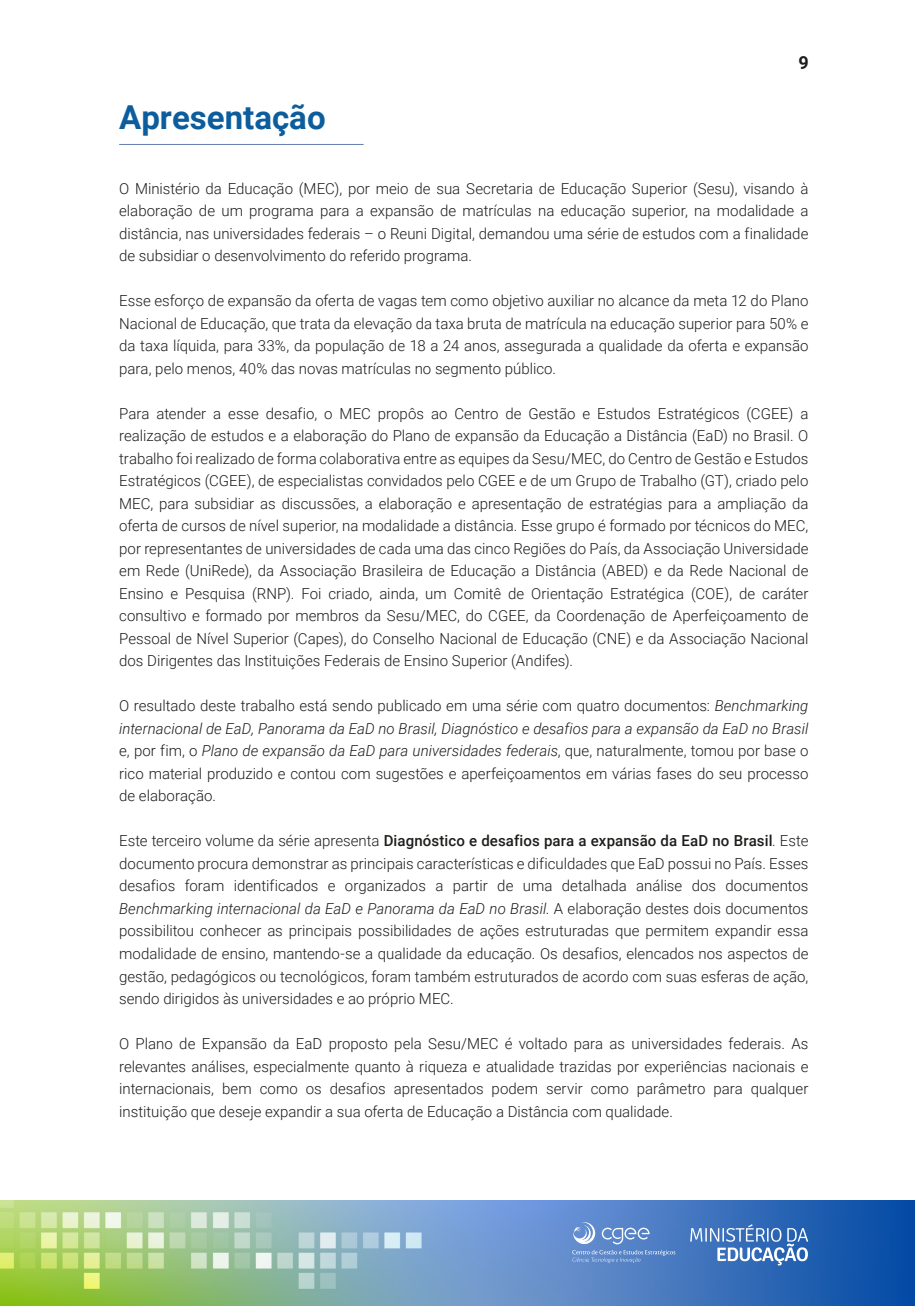
<style>
.page{position:relative;width:915px;height:1306px;background:#fff}
.page>*{position:absolute;margin:0;border:0;box-sizing:border-box;transform-origin:0 0}
.t1{font:700 33px "Roboto";color:#0c5d9d}
.t2{font:700 18px "Roboto";color:#1d1d1b}
.t3{font:300 15.15px/22.5px "Roboto";color:#1d1d1b;text-align:justify}
.s1{font-style:italic}
.s2{font-weight:500}
</style>
<div class="page">
<img style="left:0;top:1200px;width:914px;height:105px">
<svg style="left:572px;top:1222px;width:103px;height:40px"></svg>
<svg style="left:690px;top:1224px;width:118px;height:41px"></svg>
<hr style="left:119px;top:144px;width:244px;height:1px;background:#627db2">
<h1 class="t1" style="left:119px;top:94px;width:208px">Apresentação</h1>
<p class="t2" style="left:798px;top:50px;width:12px">9</p>
<p class="t3" style="left:119px;top:176px;width:690px">O Ministério da Educação (MEC), por meio de sua Secretaria de Educação Superior (Sesu), visando à elaboração de um programa para a expansão de matrículas na educação superior, na modalidade a distância, nas universidades federais – o Reuni Digital, demandou uma série de estudos com a finalidade de subsidiar o desenvolvimento do referido programa.</p>
<p class="t3" style="left:119px;top:289px;width:690px">Esse esforço de expansão da oferta de vagas tem como objetivo auxiliar no alcance da meta 12 do Plano Nacional de Educação, que trata da elevação da taxa bruta de matrícula na educação superior para 50% e da taxa líquida, para 33%, da população de 18 a 24 anos, assegurada a qualidade da oferta e expansão para, pelo menos, 40% das novas matrículas no segmento público.</p>
<p class="t3" style="left:119px;top:401px;width:690px">Para atender a esse desafio, o MEC propôs ao Centro de Gestão e Estudos Estratégicos (CGEE) a realização de estudos e a elaboração do Plano de expansão da Educação a Distância (EaD) no Brasil. O trabalho foi realizado de forma colaborativa entre as equipes da Sesu/MEC, do Centro de Gestão e Estudos Estratégicos (CGEE), de especialistas convidados pelo CGEE e de um Grupo de Trabalho (GT), criado pelo MEC, para subsidiar as discussões, a elaboração e apresentação de estratégias para a ampliação da oferta de cursos de nível superior, na modalidade a distância. Esse grupo é formado por técnicos do MEC, por representantes de universidades de cada uma das cinco Regiões do País, da Associação Universidade em Rede (UniRede), da Associação Brasileira de Educação a Distância (ABED) e da Rede Nacional de Ensino e Pesquisa (RNP). Foi criado, ainda, um Comitê de Orientação Estratégica (COE), de caráter consultivo e formado por membros da Sesu/MEC, do CGEE, da Coordenação de Aperfeiçoamento de Pessoal de Nível Superior (Capes), do Conselho Nacional de Educação (CNE) e da Associação Nacional dos Dirigentes das Instituições Federais de Ensino Superior (Andifes).</p>
<p class="t3" style="left:119px;top:694px;width:690px">O resultado deste trabalho está sendo publicado em uma série com quatro documentos: <span class="s1">Benchmarking internacional de EaD, Panorama da EaD no Brasil, Diagnóstico e desafios para a expansão da EaD no Brasil </span>e, por fim, o <span class="s1">Plano de expansão da EaD para universidades federais</span>, que, naturalmente, tomou por base o rico material produzido e contou com sugestões e aperfeiçoamentos em várias fases do seu processo de elaboração.</p>
<p class="t3" style="left:119px;top:829px;width:690px">Este terceiro volume da série apresenta <span class="s2">Diagnóstico e desafios para a expansão da EaD no Brasil</span>. Este documento procura demonstrar as principais características e dificuldades que EaD possui no País. Esses desafios foram identificados e organizados a partir de uma detalhada análise dos documentos <span class="s1">Benchmarking internacional da EaD e Panorama da EaD no Brasil</span>. A elaboração destes dois documentos possibilitou conhecer as principais possibilidades de ações estruturadas que permitem expandir essa modalidade de ensino, mantendo-se a qualidade da educação. Os desafios, elencados nos aspectos de gestão, pedagógicos ou tecnológicos, foram também estruturados de acordo com suas esferas de ação, sendo dirigidos às universidades e ao próprio MEC.</p>
<p class="t3" style="left:119px;top:1031px;width:690px">O Plano de Expansão da EaD proposto pela Sesu/MEC é voltado para as universidades federais. As relevantes análises, especialmente quanto à riqueza e atualidade trazidas por experiências nacionais e internacionais, bem como os desafios apresentados podem servir como parâmetro para qualquer instituição que deseje expandir a sua oferta de Educação a Distância com qualidade.</p>
</div>
